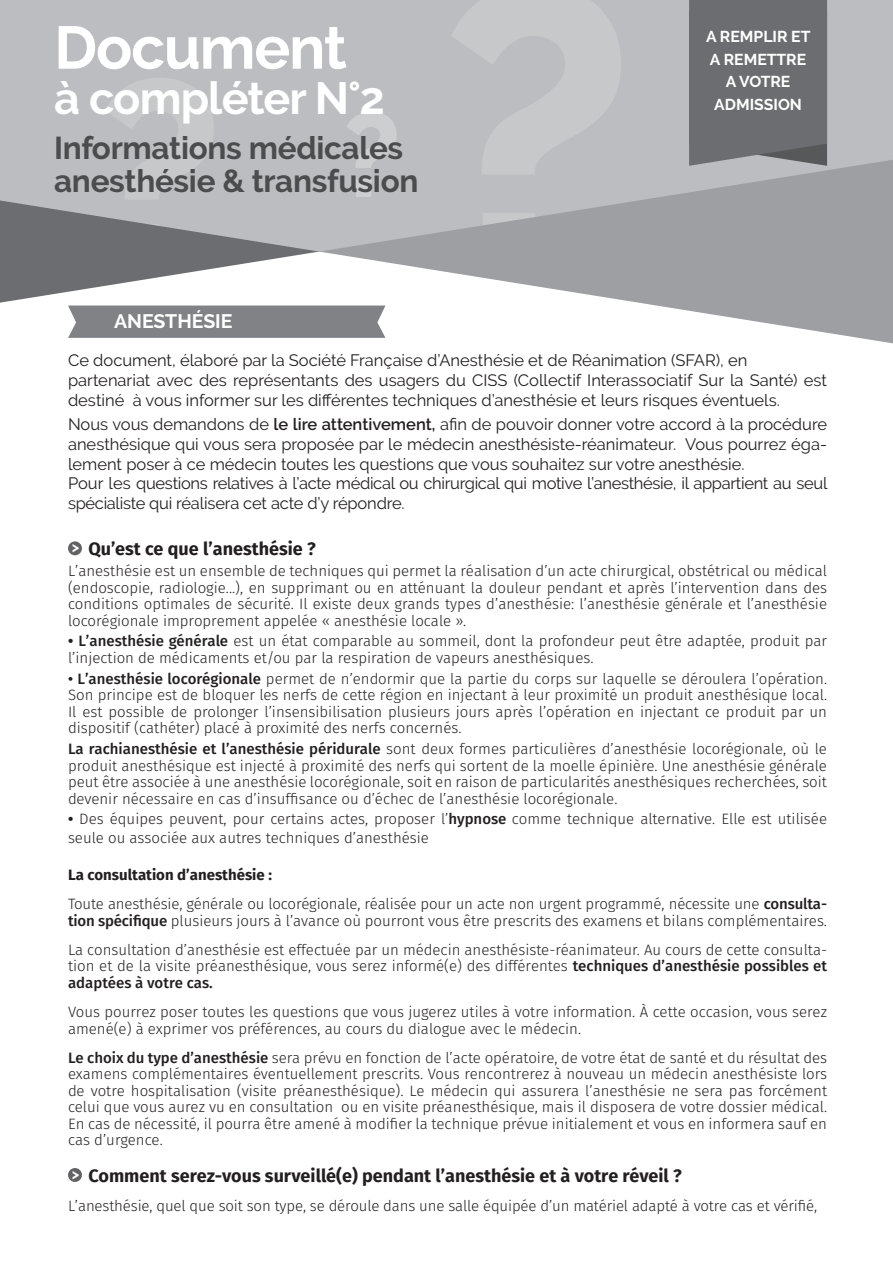
<style>
.page{position:relative;width:893px;height:1263px;background:#fff}
.page>*{position:absolute;margin:0;border:0;box-sizing:border-box;transform-origin:0 0}
.t1{font:700 60px "Raleway";letter-spacing:-.02em;color:#fff}
.t2{font:700 45px "Raleway";letter-spacing:-.02em;color:#fff}
.t3{font:700 31.5px/33px "Raleway";letter-spacing:-.01em;color:#4b4c4d}
.t4{font:700 19.5px "Raleway";color:#fff}
.texte_Noir{font:700 18px "Fira Sans";color:#231f20}
.t5{font:16.5px/19.8px "Raleway";color:#231f20}
.t6{font:16.5px/19.8px "Raleway";letter-spacing:-.02em;color:#231f20}
.t7{font:700 15.75px "Raleway";color:#fff}
.texte_Noir-2{font:300 15px/16.5px "Fira Sans";color:#231f20;text-align:justify}
.texte_Noir-3{font:700 15px "Fira Sans";color:#231f20}
.t8{font:700 14.7px "Raleway";color:#fff}
.s1{font-weight:600}
.s2{font-weight:700}
.s3{font-weight:500}
</style>
<div class="page">
<div style="left:0;top:0;width:893px;height:252px;background:#bcbdc0"></div>
<svg style="left:452px;top:0;width:168px;height:160px;fill:#c7c8ca"></svg>
<svg style="left:397px;top:160px;width:496px;height:183px;fill:#9d9fa2"></svg>
<div style="left:689px;top:0;width:138px;height:166px;background:#6c6d70"></div>
<div style="left:68px;top:541px;width:14px;height:14px;background:#636366;border-radius:50%"></div>
<div style="left:68px;top:1168px;width:14px;height:14px;background:#636366;border-radius:50%"></div>
<svg style="left:0;top:78px;width:397px;height:260px"></svg>
<p class="t1" style="left:54px;top:13px;width:294px">Document</p>
<p class="t2" style="left:54px;top:72px;width:332px">à compléter N°2</p>
<p class="t3" style="left:54px;top:131px;width:366px">Informations médicales anesthésie &amp; transfusion</p>
<p class="t4" style="left:114px;top:310px;width:120px">ANESTHÉSIE</p>
<p class="t7" style="left:706px;top:28px;width:106px">A REMPLIR ET</p>
<p class="t7" style="left:710px;top:50px;width:98px">A REMETTRE</p>
<p class="t7" style="left:726px;top:73px;width:66px">A VOTRE</p>
<p class="t7" style="left:714px;top:95px;width:89px">ADMISSION</p>
<p class="t5" style="left:68px;top:351px;width:681px">Ce document, élaboré par la Société Française d’Anesthésie et de Réanimation (SFAR), en</p>
<p class="t5" style="left:68px;top:370px;width:760px">partenariat avec des représentants des usagers du CISS (Collectif Interassociatif Sur la Santé) est destiné à vous informer sur les différentes techniques d’anesthésie et leurs risques éventuels.</p>
<p class="t5" style="left:68px;top:414px;width:760px;text-align:justify">Nous vous demandons de <span class="s1">le lire attentivement,</span> afin de pouvoir donner votre accord à la procédure anesthésique qui vous sera proposée par le médecin anesthésiste-‐réanimateur. Vous pourrez éga&shy;lement poser à ce médecin toutes les questions que vous souhaitez sur votre anesthésie.</p>
<p class="t6" style="left:68px;top:474px;width:761px">Pour les questions relatives à l’acte médical ou chirurgical qui motive l’anesthésie, il appartient au seul spécialiste qui réalisera cet acte d’y répondre.</p>
<p class="t8" style="left:72px;top:538px;width:9px">&gt;</p>
<p class="texte_Noir" style="left:88px;top:537px;width:229px">Qu’est ce que l’anesthésie ?</p>
<p class="texte_Noir-2" style="left:68px;top:564px;width:761px">L’anesthésie est un ensemble de techniques qui permet la réalisation d’un acte chirurgical, obstétrical ou médical (endoscopie, radiologie...), en supprimant ou en atténuant la douleur pendant et après l’intervention dans des conditions optimales de sécurité. Il existe deux grands types d’anesthésie: l’anesthésie générale et l’anesthésie locorégionale improprement appelée « anesthésie locale ».</p>
<p class="texte_Noir-2" style="left:68px;top:634px;width:760px"><span class="s2">•</span> <span class="s3">L’anesthésie générale</span> est un état comparable au sommeil, dont la profondeur peut être adaptée, produit par l’injection de médicaments et/ou par la respiration de vapeurs anesthésiques.</p>
<p class="texte_Noir-2" style="left:68px;top:671px;width:761px"><span class="s3">• L’anesthésie locorégionale</span> permet de n’endormir que la partie du corps sur laquelle se déroulera l’opération.<br>Son principe est de bloquer les nerfs de cette région en injectant à leur proximité un produit anesthésique local.<br>Il est possible de prolonger l’insensibilisation plusieurs jours après l’opération en injectant ce produit par un dispositif (cathéter) placé à proximité des nerfs concernés.</p>
<p class="texte_Noir-2" style="left:68px;top:742px;width:760px"><span class="s3">La rachianesthésie et l’anesthésie péridurale</span> sont deux formes particulières d’anesthésie locorégionale, où le produit anesthésique est injecté à proximité des nerfs qui sortent de la moelle épinière. Une anesthésie générale peut être associée à une anesthésie locorégionale, soit en raison de particularités anesthésiques recherchées, soit devenir nécessaire en cas d’insuffisance ou d’échec de l’anesthésie locorégionale.</p>
<p class="texte_Noir-2" style="left:68px;top:811px;width:760px;line-height:18.8px"><span class="s2">•</span> Des équipes peuvent, pour certains actes, proposer l’<span class="s3">hypnose</span> comme technique alternative. Elle est utilisée seule ou associée aux autres techniques d’anesthésie</p>
<p class="texte_Noir-3" style="left:68px;top:864px;width:205px">La consultation d’anesthésie :</p>
<p class="texte_Noir-2" style="left:68px;top:897px;width:760px">Toute anesthésie, générale ou locorégionale, réalisée pour un acte non urgent programmé, nécessite une <span class="s3">consulta&shy;tion spécifique</span> plusieurs jours à l’avance où pourront vous être prescrits des examens et bilans complémentaires.</p>
<p class="texte_Noir-2" style="left:68px;top:942px;width:760px">La consultation d’anesthésie est effectuée par un médecin anesthésiste-réanimateur. Au cours de cette consulta&shy;tion et de la visite préanesthésique, vous serez informé(e) des différentes <span class="s3">techniques d’anesthésie possibles et adaptées à votre cas.</span></p>
<p class="texte_Noir-2" style="left:68px;top:1005px;width:760px">Vous pourrez poser toutes les questions que vous jugerez utiles à votre information. À cette occasion, vous serez amené(e) à exprimer vos préférences, au cours du dialogue avec le médecin.</p>
<p class="texte_Noir-2" style="left:68px;top:1050px;width:761px"><span class="s3">Le choix du type d’anesthésie</span> sera prévu en fonction de l’acte opératoire, de votre état de santé et du résultat des examens complémentaires éventuellement prescrits. Vous rencontrerez à nouveau un médecin anesthésiste lors de votre hospitalisation (visite préanesthésique). Le médecin qui assurera l’anesthésie ne sera pas forcément celui que vous aurez vu en consultation ou en visite préanesthésique, mais il disposera de votre dossier médical.<br>En cas de nécessité, il pourra être amené à modifier la technique prévue initialement et vous en informera sauf en cas d’urgence.</p>
<p class="t8" style="left:72px;top:1165px;width:9px">&gt;</p>
<p class="texte_Noir" style="left:88px;top:1163px;width:595px">Comment serez-vous surveillé(e) pendant l’anesthésie et à votre réveil ?</p>
<p class="texte_Noir-2" style="left:68px;top:1199px;width:750px">L’anesthésie, quel que soit son type, se déroule dans une salle équipée d’un matériel adapté à votre cas et vérifié,</p>
</div>
